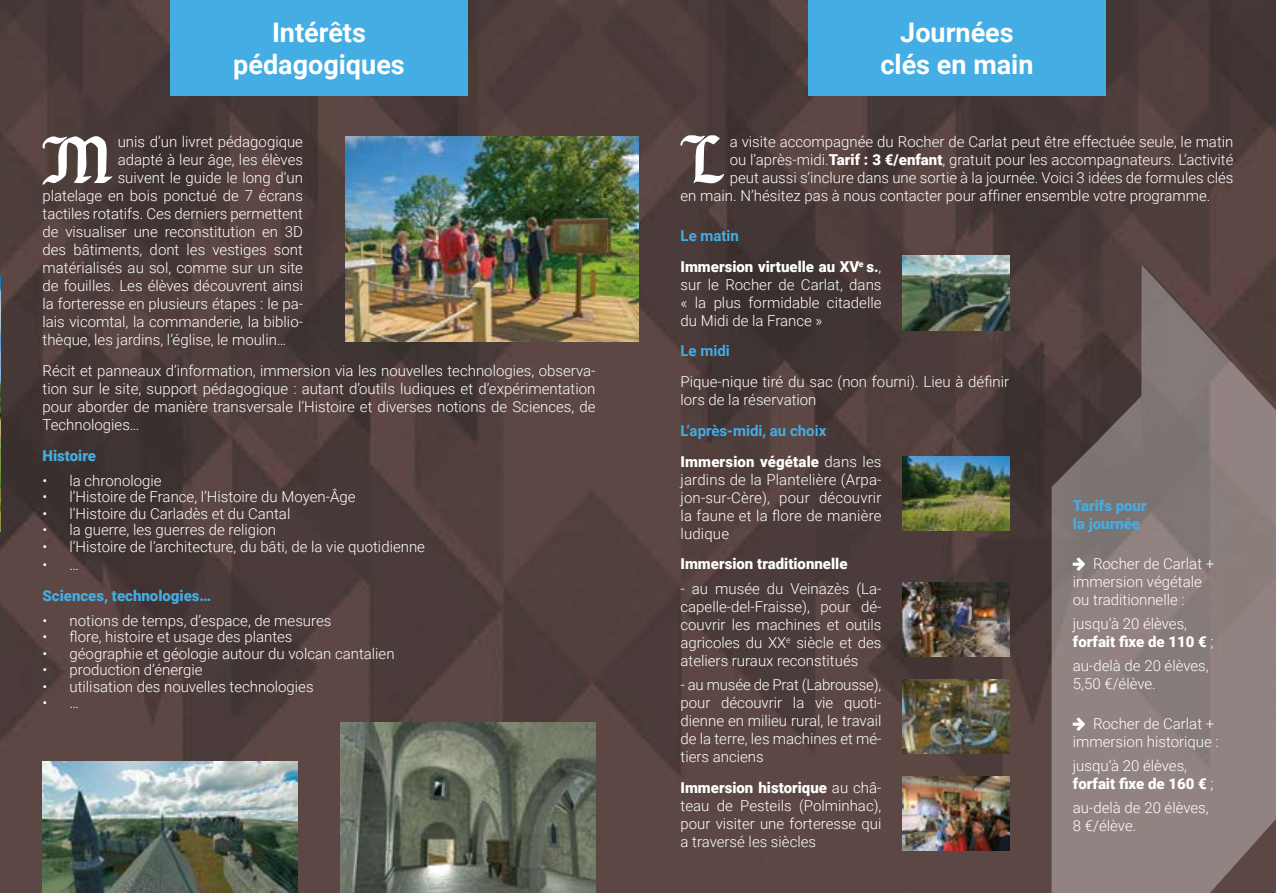
<style>
.page{position:relative;width:1276px;height:893px;background:#fff}
.page>*{position:absolute;margin:0;border:0;box-sizing:border-box;transform-origin:0 0}
.t1{font:56.85px "Seagramtfb";color:#fff}
.t2{font:700 27px/32.4px "Roboto";color:#fff;text-align:center}
.t3{font:300 15px/18px "Roboto";color:#fff}
.t4{font:900 15px/30.8px "Roboto";color:#fff}
.t5{font:900 15px/30.8px "Roboto";color:#44ade3}
.s1{font-weight:300;color:#fff}
.s2{font-weight:900}
.s3{font-weight:700;color:#44ade3}
.s4{font-weight:300}
</style>
<div class="page">
<img style="left:0;top:0;width:638px;height:893px">
<div style="left:170px;top:0;width:298px;height:95px;background:#44ade3"></div>
<img style="left:0;top:276px;width:1px;height:255px">
<img style="left:345px;top:136px;width:293px;height:205px">
<img style="left:43px;top:761px;width:255px;height:132px">
<img style="left:340px;top:723px;width:255px;height:170px">
<svg style="left:638px;top:0;width:638px;height:893px;background:#4e3d3b"></svg>
<div style="left:808px;top:0;width:298px;height:95px;background:#44ade3"></div>
<img style="left:902px;top:256px;width:107px;height:74px">
<img style="left:902px;top:456px;width:107px;height:74px">
<svg style="left:1051px;top:265px;width:225px;height:628px;background:#7e716f"></svg>
<img style="left:902px;top:583px;width:107px;height:74px">
<img style="left:902px;top:679px;width:107px;height:75px">
<img style="left:902px;top:776px;width:107px;height:74px">
<img style="left:638px;top:136px;width:1px;height:205px">
<svg style="left:1073px;top:557px;width:12px;height:13px"></svg>
<svg style="left:1073px;top:717px;width:12px;height:13px"></svg>
<p class="t2" style="left:233px;top:15px;width:173px">Intérêts pédagogiques</p>
<p class="t2" style="left:880px;top:15px;width:155px">Journées clés en main</p>
<p class="t1" style="left:42px;top:125px;width:72px">M</p>
<p class="t3" style="left:118px;top:132px;width:187px">unis d’un livret pédagogique</p>
<p class="t3" style="left:118px;top:150px;width:187px">adapté à leur âge, les élèves</p>
<p class="t3" style="left:118px;top:168px;width:187px">suivent le guide le long d’un</p>
<p class="t3" style="left:43px;top:186px;width:262px">platelage en bois ponctué de 7 écrans</p>
<p class="t3" style="left:43px;top:204px;width:262px">tactiles rotatifs. Ces derniers permettent</p>
<p class="t3" style="left:43px;top:222px;width:262px">de visualiser une reconstitution en 3D</p>
<p class="t3" style="left:43px;top:240px;width:262px">des bâtiments, dont les vestiges sont</p>
<p class="t3" style="left:43px;top:258px;width:262px">matérialisés au sol, comme sur un site</p>
<p class="t3" style="left:43px;top:276px;width:262px">de fouilles. Les élèves découvrent ainsi</p>
<p class="t3" style="left:43px;top:294px;width:262px">la forteresse en plusieurs étapes : le pa-</p>
<p class="t3" style="left:43px;top:312px;width:262px">lais vicomtal, la commanderie, la biblio-</p>
<p class="t3" style="left:43px;top:330px;width:245px">thèque, les jardins, l’église, le moulin…</p>
<p class="t3" style="left:43px;top:361px;width:554px;text-align:justify">Récit et panneaux d’information, immersion via les nouvelles technologies, observa&shy;tion sur le site, support pédagogique : autant d’outils ludiques et d’expérimentation pour aborder de manière transversale l’Histoire et diverses notions de Sciences, de Technologies…</p>
<p class="t5" style="left:43px;top:440px;width:55px">Histoire</p>
<p class="t3" style="left:43px;top:471px;width:121px">• la chronologie</p>
<p class="t3" style="left:43px;top:487px;width:314px">• l’Histoire de France, l’Histoire du Moyen-Âge</p>
<p class="t3" style="left:43px;top:504px;width:249px">• l’Histoire du Carladès et du Cantal</p>
<p class="t3" style="left:43px;top:520px;width:235px">• la guerre, les guerres de religion</p>
<p class="t3" style="left:43px;top:537px;width:384px">• l’Histoire de l’architecture, du bâti, de la vie quotidienne</p>
<p class="t5" style="left:43px;top:549px;width:170px"><span class="s1">• …<br></span>Sciences, technologies…</p>
<p class="t3" style="left:43px;top:611px;width:290px">• notions de temps, d’espace, de mesures</p>
<p class="t3" style="left:43px;top:627px;width:251px">• flore, histoire et usage des plantes</p>
<p class="t3" style="left:43px;top:644px;width:353px">• géographie et géologie autour du volcan cantalien</p>
<p class="t3" style="left:43px;top:660px;width:162px">• production d’énergie</p>
<p class="t3" style="left:43px;top:677px;width:272px">• utilisation des nouvelles technologies</p>
<p class="t3" style="left:43px;top:693px;width:38px">• …</p>
<p class="t1" style="left:680px;top:125px;width:46px">L</p>
<p class="t3" style="left:730px;top:132px;width:505px">a visite accompagnée du Rocher de Carlat peut être effectuée seule, le matin</p>
<p class="t3" style="left:730px;top:150px;width:505px">ou l’après-midi.<span class="s2">Tarif : 3 €/enfant</span>, gratuit pour les accompagnateurs. L’activité</p>
<p class="t3" style="left:730px;top:168px;width:505px">peut aussi s’inclure dans une sortie à la journée. Voici 3 idées de formules clés</p>
<p class="t3" style="left:680px;top:186px;width:531px">en main. N’hésitez pas à nous contacter pour affiner ensemble votre programme.</p>
<p class="t4" style="left:680px;top:220px;width:202px"><span class="s3">Le matin<br></span>Immersion virtuelle au XV<sup>e</sup> s.<span class="s4">,</span></p>
<p class="t3" style="left:680px;top:275px;width:202px;text-align:justify">sur le Rocher de Carlat, dans « la plus formidable citadelle du Midi de la France »</p>
<p class="t3" style="left:680px;top:335px;width:330px;line-height:30.8px"><span class="s3">Le midi<br></span>Pique-nique tiré du sac (non fourni). Lieu à définir</p>
<p class="t3" style="left:680px;top:384px;width:202px;line-height:30.8px">lors de la réservation<br><span class="s3">L’après-midi, au choix<br></span><span class="s2">Immersion végétale</span> dans les</p>
<p class="t3" style="left:680px;top:470px;width:202px;text-align:justify">jardins de la Plantelière (Arpa&shy;jon-sur-Cère), pour découvrir la faune et la flore de manière ludique</p>
<p class="t4" style="left:680px;top:548px;width:168px">Immersion traditionnelle</p>
<p class="t3" style="left:680px;top:579px;width:202px;text-align:justify">- au musée du Veinazès (La&shy;capelle-del-Fraisse), pour dé&shy;couvrir les machines et outils agricoles du XX<sup>e</sup> siècle et des ateliers ruraux reconstitués</p>
<p class="t3" style="left:680px;top:675px;width:202px;text-align:justify">- au musée de Prat (Labrousse), pour découvrir la vie quoti&shy;dienne en milieu rural, le travail de la terre, les machines et mé&shy;tiers anciens</p>
<p class="t3" style="left:680px;top:778px;width:202px;text-align:justify"><span class="s2">Immersion historique</span> au châ&shy;teau de Pesteils (Polminhac), pour visiter une forteresse qui a traversé les siècles</p>
<p class="t5" style="left:1073px;top:496px;width:75px;line-height:18px">Tarifs pour la journée</p>
<p class="t3" style="left:1073px;top:554px;width:143px;text-indent:20px">Rocher de Carlat + immersion végétale ou traditionnelle :</p>
<p class="t3" style="left:1073px;top:614px;width:142px">jusqu’à 20 élèves, <span class="s2">forfait fixe de 110 €</span> ;</p>
<p class="t3" style="left:1073px;top:656px;width:137px">au-delà de 20 élèves,<br>5,50 €/élève.</p>
<p class="t3" style="left:1073px;top:714px;width:147px;text-align:right">Rocher de Carlat + immersion historique :</p>
<p class="t3" style="left:1073px;top:756px;width:142px">jusqu’à 20 élèves, <span class="s2">forfait fixe de 160 €</span> ;</p>
<p class="t3" style="left:1073px;top:798px;width:137px">au-delà de 20 élèves,<br>8 €/élève.</p>
</div>
